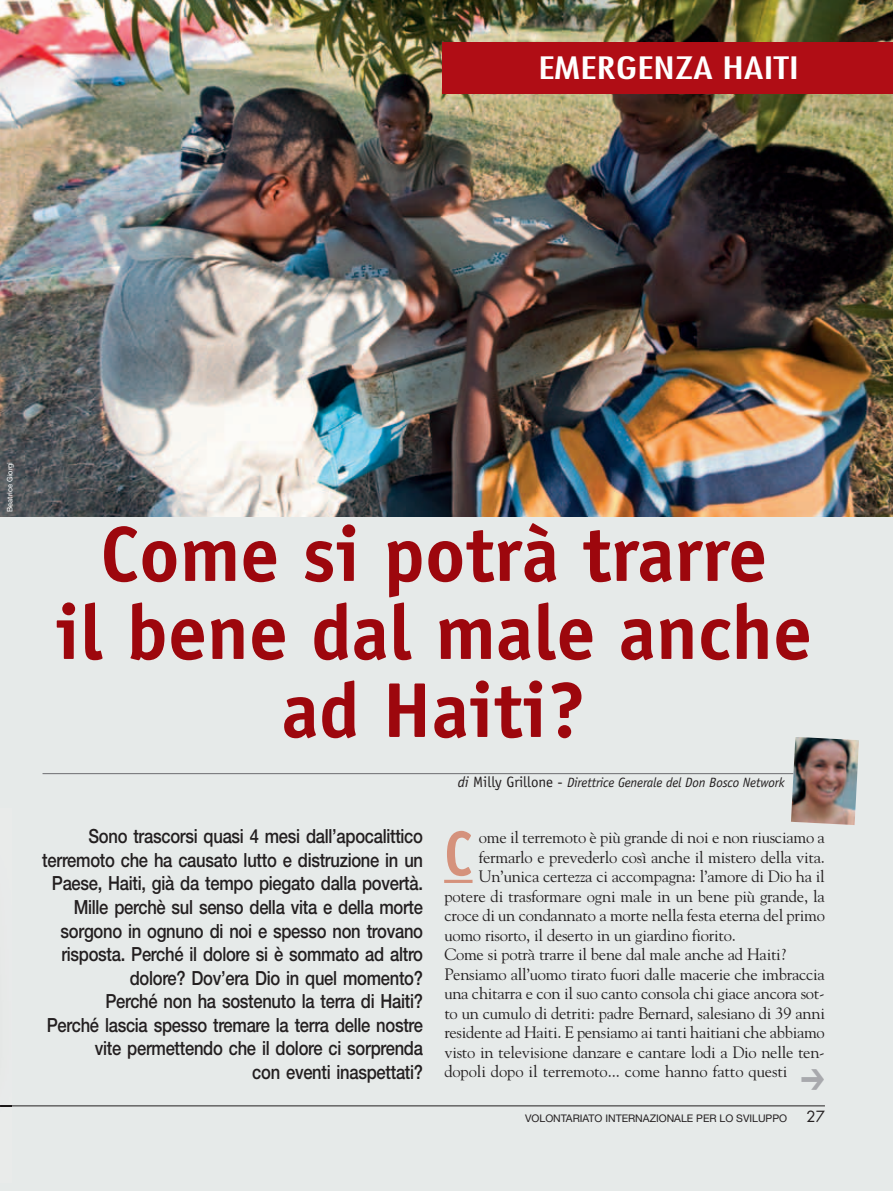
<style>
.page{position:relative;width:893px;height:1191px;background:#e6eae9}
.page>*{position:absolute;margin:0;border:0;box-sizing:border-box;transform-origin:0 0}
.t1{font:700 78px/78px "Officina Sans";color:#9d070d;text-align:center}
.t2{font:700 63px "Officina Sans";color:#d5927c;scale:.9 1}
.t3{font:condensed 30px "Futura";color:#fff;scale:1.55 1}
.t4{font:500 19.5px/23.5px "Helvetica Neue";letter-spacing:-.015em;color:#231f20;text-align:right;scale:.85 1}
.t5{font:16.5px "Goudy";letter-spacing:-.015em;color:#231f20}
.t6{font:15px "Futura";color:#231f20}
.t7{font:italic 13.5px "Officina Sans";letter-spacing:-.01em;color:#231f20}
.t8{font:10.5px "Helvetica Neue";color:#231f20}
.t9{font:7.5px "Helvetica Neue";color:#fff}
.s1{font-size:15px}
.s2{font-style:normal;font-size:15px}
.s3{color:#a8a9ad}
</style>
<div class="page">
<img style="left:0;top:0;width:893px;height:516px">
<div style="left:442px;top:43px;width:451px;height:51px;background:#b00d15"></div>
<hr style="left:0;top:1105px;width:825px;height:1px;background:#231f20">
<hr style="left:43px;top:773px;width:782px;height:1px;background:#6c6d70">
<img style="left:791px;top:737px;width:68px;height:88px">
<img style="left:0;top:79px;width:11px;height:123px">
<hr style="left:444px;top:880px;width:29px;height:3px;background:#d5927c">
<h3 class="t3" style="left:538px;top:54px;width:170px">EMERGENZA HAITI</h3>
<p class="t9" style="left:7px;top:512px;width:51px;rotate:-90deg">Beatrice Giorgi</p>
<h1 class="t1" style="left:55px;top:522px;width:758px">Come si potrà trarre<br>il bene dal male anche ad Haiti?</h1>
<p class="t7" style="left:458px;top:777px;width:328px"><span class="s1">di</span> <span class="s2">Milly Grillone -</span> Direttrice Generale del Don Bosco Network</p>
<p class="t4" style="left:42px;top:826px;width:450px">Sono trascorsi quasi 4 mesi dall’apocalittico terremoto che ha causato lutto e distruzione in un Paese, Haiti, già da tempo piegato dalla povertà.<br>Mille perchè sul senso della vita e della morte sorgono in ognuno di noi e spesso non trovano risposta. Perché il dolore si è sommato ad altro dolore? Dov’era Dio in quel momento?<br>Perché non ha sostenuto la terra di Haiti?<br>Perché lascia spesso tremare la terra delle nostre vite permettendo che il dolore ci sorprenda<br>con eventi inaspettati?</p>
<h2 class="t2" style="left:444px;top:829px;width:33px">C</h2>
<p class="t5" style="left:479px;top:831px;width:348px">ome il terremoto è più grande di noi e non riusciamo a</p>
<p class="t5" style="left:479px;top:850px;width:348px">fermarlo e prevederlo così anche il mistero della vita.</p>
<p class="t5" style="left:479px;top:870px;width:348px">Un’unica certezza ci accompagna: l’amore di Dio ha il</p>
<p class="t5" style="left:444px;top:889px;width:382px">potere di trasformare ogni male in un bene più grande, la</p>
<p class="t5" style="left:444px;top:909px;width:382px">croce di un condannato a morte nella festa eterna del primo</p>
<p class="t5" style="left:444px;top:928px;width:293px">uomo risorto, il deserto in un giardino fiorito.</p>
<p class="t5" style="left:444px;top:948px;width:343px">Come si potrà trarre il bene dal male anche ad Haiti?</p>
<p class="t5" style="left:444px;top:967px;width:382px">Pensiamo all’uomo tirato fuori dalle macerie che imbraccia</p>
<p class="t5" style="left:444px;top:987px;width:382px">una chitarra e con il suo canto consola chi giace ancora sot-</p>
<p class="t5" style="left:444px;top:1006px;width:382px">to un cumulo di detriti: padre Bernard, salesiano di 39 anni</p>
<p class="t5" style="left:444px;top:1026px;width:382px">residente ad Haiti. E pensiamo ai tanti haitiani che abbiamo</p>
<p class="t5" style="left:444px;top:1045px;width:382px">visto in televisione danzare e cantare lodi a Dio nelle ten-</p>
<p class="t5" style="left:444px;top:1065px;width:382px">dopoli dopo il terremoto... come hanno fatto questi <span class="s3">➔</span></p>
<p class="t8" style="left:525px;top:1114px;width:264px">VOLONTARIATO INTERNAZIONALE PER LO SVILUPPO</p>
<p class="t6" style="left:806px;top:1109px;width:20px">27</p>
</div>
